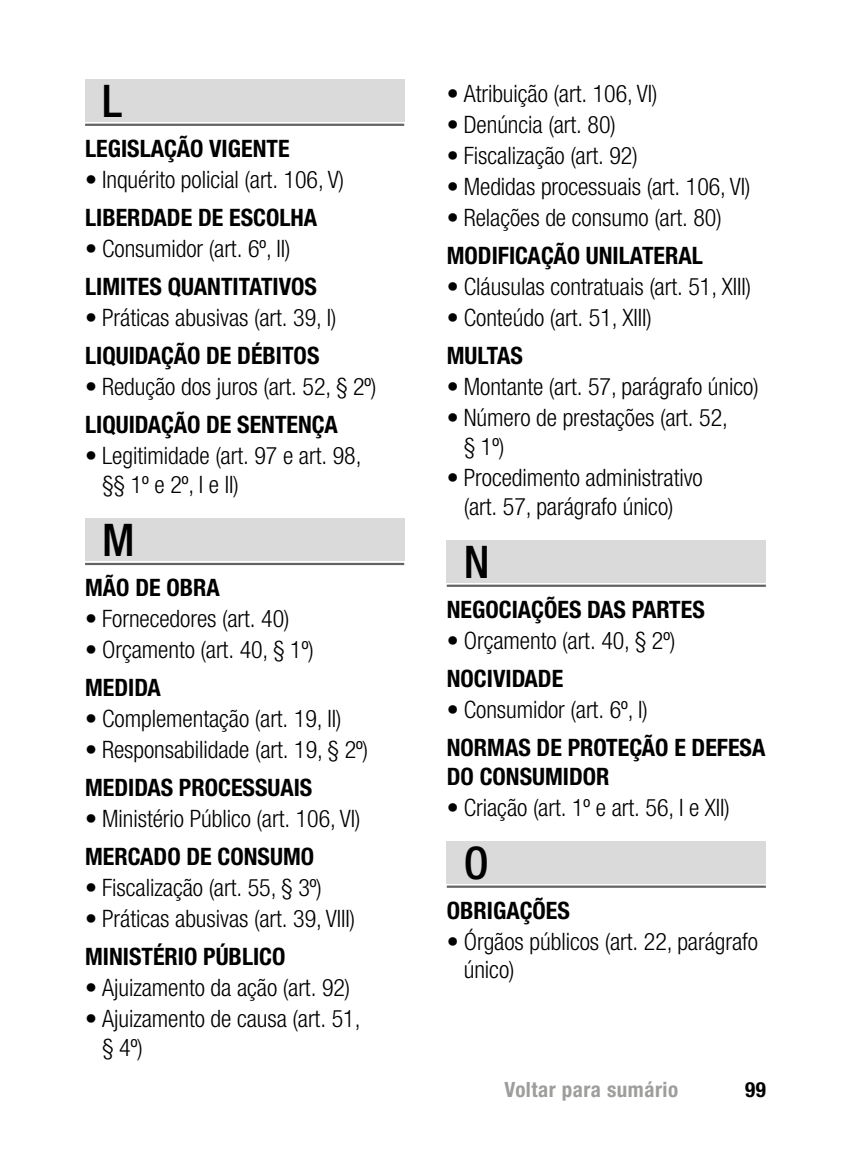
<style>
.page{position:relative;width:851px;height:1149px;background:#fff}
.page>*{position:absolute;margin:0;border:0;box-sizing:border-box;transform-origin:0 0}
.t1{font:500 condensed 45px "Helvetica Neue LT Std";color:#000}
.t2{font:300 condensed 24px/28.8px "Helvetica Neue LT Std";letter-spacing:-.005em;color:#000}
.t3{font:700 condensed 24px/28.8px "Helvetica Neue LT Std";color:#000}
.t4{font:700 condensed 21px "Helvetica Neue LT Std";letter-spacing:.025em;color:#9d9d9c}
.t5{font:700 condensed 21px "Helvetica Neue LT Std";color:#000}
</style>
<div class="page">
<div style="left:85px;top:79px;width:319px;height:43px;background:#dadada"></div>
<hr style="left:85px;top:124px;width:319px;height:2px;background:#646363">
<div style="left:85px;top:518px;width:319px;height:42px;background:#dadada"></div>
<hr style="left:85px;top:562px;width:319px;height:3px;background:#646363">
<div style="left:446px;top:540px;width:319px;height:42px;background:#dadada"></div>
<hr style="left:446px;top:584px;width:319px;height:2px;background:#646363">
<div style="left:446px;top:840px;width:319px;height:43px;background:#dadada"></div>
<hr style="left:446px;top:885px;width:319px;height:2px;background:#646363">
<h1 class="t1" style="left:102px;top:74px;width:21px">L</h1>
<p class="t3" style="left:85px;top:133px;width:206px">LEGISLAÇÃO VIGENTE</p>
<p class="t2" style="left:85px;top:164px;width:260px">• Inquérito policial (art. 106, V)</p>
<p class="t3" style="left:85px;top:202px;width:234px">LIBERDADE DE ESCOLHA</p>
<p class="t2" style="left:85px;top:234px;width:207px">• Consumidor (art. 6º, II)</p>
<p class="t3" style="left:85px;top:272px;width:233px">LIMITES QUANTITATIVOS</p>
<p class="t2" style="left:85px;top:303px;width:253px">• Práticas abusivas (art. 39, I)</p>
<p class="t3" style="left:85px;top:341px;width:236px">LIQUIDAÇÃO DE DÉBITOS</p>
<p class="t2" style="left:85px;top:372px;width:293px">• Redução dos juros (art. 52, § 2º)</p>
<p class="t3" style="left:85px;top:410px;width:254px">LIQUIDAÇÃO DE SENTENÇA</p>
<p class="t2" style="left:102px;top:441px;width:261px;text-indent:-17px">• Legitimidade (art. 97 e art. 98, §§ 1º e 2º, I e II)</p>
<h1 class="t1" style="left:102px;top:513px;width:34px">M</h1>
<p class="t3" style="left:85px;top:572px;width:136px">MÃO DE OBRA</p>
<p class="t2" style="left:85px;top:603px;width:206px">• Fornecedores (art. 40)</p>
<p class="t2" style="left:85px;top:634px;width:230px">• Orçamento (art. 40, § 1º)</p>
<p class="t3" style="left:85px;top:672px;width:77px">MEDIDA</p>
<p class="t2" style="left:85px;top:703px;width:258px">• Complementação (art. 19, II)</p>
<p class="t2" style="left:85px;top:734px;width:284px">• Responsabilidade (art. 19, § 2º)</p>
<p class="t3" style="left:85px;top:772px;width:229px">MEDIDAS PROCESSUAIS</p>
<p class="t2" style="left:85px;top:803px;width:277px">• Ministério Público (art. 106, VI)</p>
<p class="t3" style="left:85px;top:841px;width:230px">MERCADO DE CONSUMO</p>
<p class="t2" style="left:85px;top:872px;width:238px">• Fiscalização (art. 55, § 3º)</p>
<p class="t2" style="left:85px;top:903px;width:271px">• Práticas abusivas (art. 39, VIII)</p>
<p class="t3" style="left:85px;top:941px;width:202px">MINISTÉRIO PÚBLICO</p>
<p class="t2" style="left:85px;top:972px;width:267px">• Ajuizamento da ação (art. 92)</p>
<p class="t2" style="left:102px;top:1003px;width:260px;text-indent:-17px">• Ajuizamento de causa (art. 51, § 4º)</p>
<p class="t2" style="left:446px;top:79px;width:212px">• Atribuição (art. 106, VI)</p>
<p class="t2" style="left:446px;top:110px;width:170px">• Denúncia (art. 80)</p>
<p class="t2" style="left:446px;top:141px;width:192px">• Fiscalização (art. 92)</p>
<p class="t2" style="left:446px;top:172px;width:305px">• Medidas processuais (art. 106, VI)</p>
<p class="t2" style="left:446px;top:203px;width:276px">• Relações de consumo (art. 80)</p>
<p class="t3" style="left:446px;top:241px;width:257px">MODIFICAÇÃO UNILATERAL</p>
<p class="t2" style="left:446px;top:272px;width:306px">• Cláusulas contratuais (art. 51, XIII)</p>
<p class="t2" style="left:446px;top:303px;width:206px">• Conteúdo (art. 51, XIII)</p>
<p class="t3" style="left:446px;top:341px;width:78px">MULTAS</p>
<p class="t2" style="left:446px;top:372px;width:313px">• Montante (art. 57, parágrafo único)</p>
<p class="t2" style="left:463px;top:403px;width:265px;text-indent:-17px">• Número de prestações (art. 52, § 1º)</p>
<p class="t2" style="left:446px;top:463px;width:257px;text-align:center">• Procedimento administrativo (art. 57, parágrafo único)</p>
<h1 class="t1" style="left:463px;top:535px;width:27px">N</h1>
<p class="t3" style="left:446px;top:594px;width:259px">NEGOCIAÇÕES DAS PARTES</p>
<p class="t2" style="left:446px;top:625px;width:230px">• Orçamento (art. 40, § 2º)</p>
<p class="t3" style="left:446px;top:663px;width:118px">NOCIVIDADE</p>
<p class="t2" style="left:446px;top:694px;width:203px">• Consumidor (art. 6º, I)</p>
<p class="t3" style="left:446px;top:732px;width:320px">NORMAS DE PROTEÇÃO E DEFESA<br>DO CONSUMIDOR</p>
<p class="t2" style="left:446px;top:792px;width:284px">• Criação (art. 1º e art. 56, I e XII)</p>
<h1 class="t1" style="left:463px;top:836px;width:27px">O</h1>
<p class="t3" style="left:446px;top:895px;width:125px">OBRIGAÇÕES</p>
<p class="t2" style="left:463px;top:926px;width:296px;text-indent:-17px">• Órgãos públicos (art. 22, parágrafo único)</p>
<p class="t4" style="left:504px;top:1076px;width:175px">Voltar para sumário</p>
<p class="t5" style="left:745px;top:1076px;width:22px">99</p>
</div>
